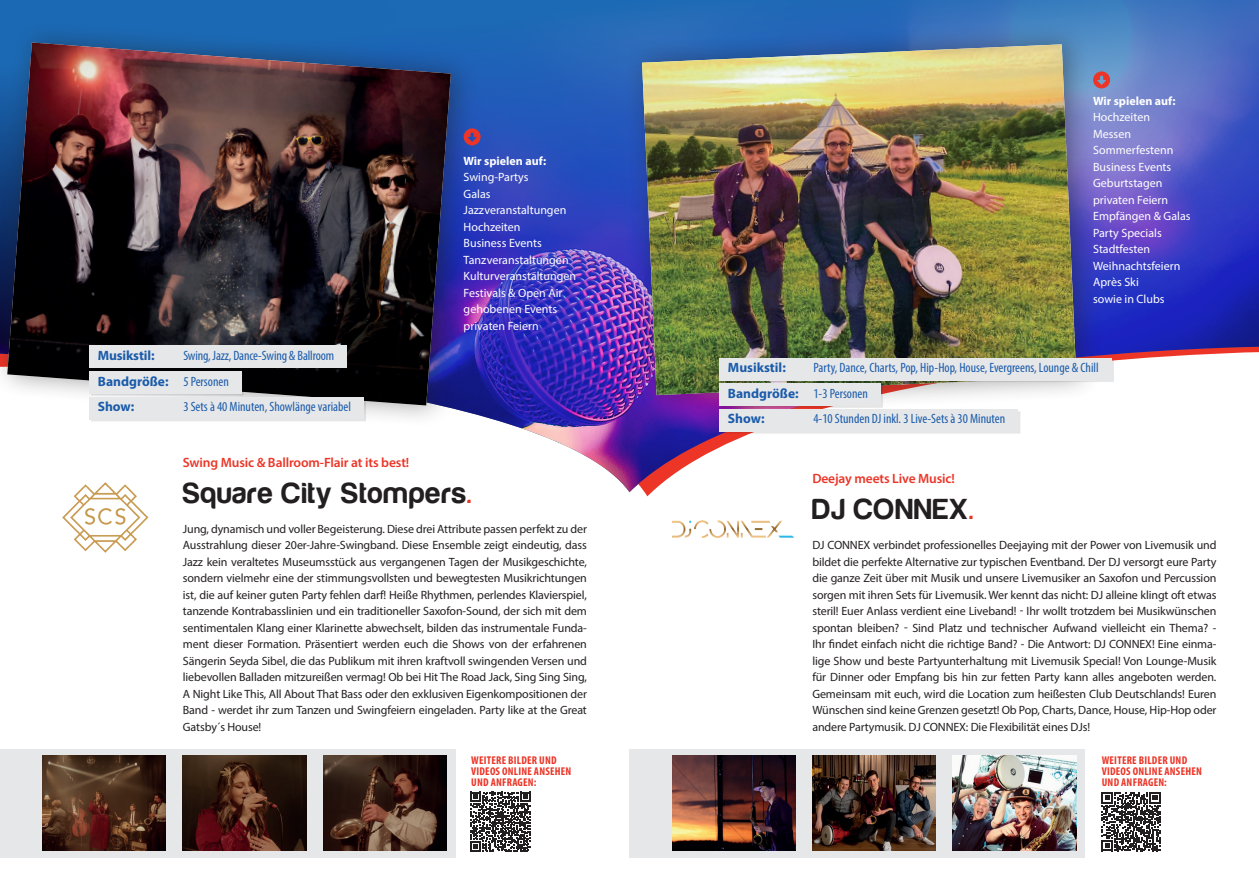
<style>
.page{position:relative;width:1259px;height:893px;background:#fff}
.page>*{position:absolute;margin:0;border:0;box-sizing:border-box;transform-origin:0 0}
.t1{font:30px "Harabara";letter-spacing:.04em;color:#231f20}
.t2{font:condensed 13.5px/25.5px "Myriad Pro";color:#1a5baa}
.t3{font:600 13.5px "Myriad Pro";letter-spacing:-.01em;color:#ec3527}
.t4{font:700 13.5px "Myriad Pro";letter-spacing:-.005em;color:#1a5baa}
.t5{font:12px/16.5px "Myriad Pro";letter-spacing:-.01em;color:#231f20;text-align:justify}
.t6{font:12px/16.5px "Myriad Pro";color:#fff}
.t7{font:700 12px "Myriad Pro";color:#fff}
.t8{font:700 condensed 11.25px/11.2px "Myriad Pro";letter-spacing:.02em;color:#ec3527}
.s1{font-weight:700;font-stretch:normal}
.s2{color:#ec3527}
</style>
<div class="page">
<div style="left:0;top:749px;width:455px;height:109px;background:#e6e7e9"></div>
<div style="left:629px;top:749px;width:456px;height:109px;background:#e6e7e9"></div>
<img style="left:0;top:0;width:1259px;height:492px">
<div style="left:0;top:20px;width:478px;height:408px;background:#231f20;opacity:.45"></div>
<img style="left:7px;top:43px;width:444px;height:362px">
<div style="left:623px;top:21px;width:480px;height:397px;background:#231f20;opacity:.45"></div>
<img style="left:642px;top:44px;width:434px;height:351px">
<img style="left:43px;top:755px;width:123px;height:95px">
<img style="left:952px;top:755px;width:124px;height:95px">
<img style="left:183px;top:755px;width:123px;height:95px">
<img style="left:672px;top:755px;width:123px;height:95px">
<img style="left:323px;top:755px;width:123px;height:95px">
<img style="left:812px;top:755px;width:123px;height:95px">
<div style="left:91px;top:348px;width:275px;height:73px;background:#231f20;opacity:.11"></div>
<div style="left:89px;top:346px;width:258px;height:22px;background:#e6e7e9"></div>
<div style="left:89px;top:371px;width:153px;height:22px;background:#e6e7e9"></div>
<div style="left:89px;top:397px;width:275px;height:22px;background:#e6e7e9"></div>
<div style="left:721px;top:360px;width:392px;height:73px;background:#231f20;opacity:.11"></div>
<div style="left:719px;top:358px;width:392px;height:22px;background:#e6e7e9"></div>
<div style="left:719px;top:384px;width:161px;height:22px;background:#e6e7e9"></div>
<div style="left:719px;top:409px;width:299px;height:22px;background:#e6e7e9"></div>
<img style="left:44px;top:482px;width:121px;height:71px">
<img style="left:672px;top:521px;width:121px;height:17px">
<svg style="left:470px;top:792px;width:60px;height:60px"></svg>
<svg style="left:463px;top:128px;width:17px;height:17px"></svg>
<svg style="left:1093px;top:71px;width:17px;height:17px"></svg>
<svg style="left:1101px;top:792px;width:59px;height:59px"></svg>
<p class="t4" style="left:98px;top:347px;width:58px">Musikstil:</p>
<p class="t2" style="left:98px;top:343px;width:238px;text-indent:85px">Swing, Jazz, Dance-Swing &amp; Ballroom<br><span class="s1">Bandgröße:</span> 5 Personen<br><span class="s1">Show:</span></p>
<p class="t2" style="left:183px;top:394px;width:169px">3 Sets à 40 Minuten, Showlänge variabel</p>
<p class="t7" style="left:463px;top:153px;width:84px">Wir spielen auf:</p>
<p class="t6" style="left:463px;top:169px;width:114px">Swing-Partys<br>Galas<br>Jazzveranstaltungen<br>Hochzeiten<br>Business Events<br>Tanzveranstaltungen<br>Kulturveranstaltungen<br>Festivals &amp; Open Air gehobenen Events privaten Feiern</p>
<p class="t3" style="left:183px;top:453px;width:228px">Swing Music &amp; Ballroom-Flair at its best!</p>
<h1 class="t1" style="left:183px;top:477px;width:289px">Square City Stompers<span class="s2">.</span></h1>
<p class="t5" style="left:183px;top:520px;width:405px">Jung, dynamisch und voller Begeisterung. Diese drei Attribute passen perfekt zu der Ausstrahlung dieser 20er-Jahre-Swingband. Diese Ensemble zeigt eindeutig, dass Jazz kein veraltetes Museumsstück aus vergangenen Tagen der Musikgeschichte, sondern vielmehr eine der stimmungsvollsten und bewegtesten Musikrichtungen ist, die auf keiner guten Party fehlen darf! Heiße Rhythmen, perlendes Klavierspiel, tanzende Kontrabasslinien und ein traditioneller Saxofon-Sound, der sich mit dem sentimentalen Klang einer Klarinette abwechselt, bilden das instrumentale Funda&shy;ment dieser Formation. Präsentiert werden euch die Shows von der erfahrenen Sängerin Seyda Sibel, die das Publikum mit ihren kraftvoll swingenden Versen und liebevollen Balladen mitzureißen vermag! Ob bei Hit The Road Jack, Sing Sing Sing, A Night Like This, All About That Bass oder den exklusiven Eigenkompositionen der Band - werdet ihr zum Tanzen und Swingfeiern eingeladen. Party like at the Great Gatsby´s House!</p>
<p class="t7" style="left:1093px;top:93px;width:84px">Wir spielen auf:</p>
<p class="t6" style="left:1093px;top:109px;width:99px">Hochzeiten<br>Messen<br>Sommerfestenn<br>Business Events<br>Geburtstagen privaten Feiern<br>Empfängen &amp; Galas<br>Party Specials<br>Stadtfesten<br>Weihnachtsfeiern<br>Après Ski<br>sowie in Clubs</p>
<p class="t4" style="left:728px;top:359px;width:59px">Musikstil:</p>
<p class="t2" style="left:728px;top:355px;width:372px;text-indent:85px">Party, Dance, Charts, Pop, Hip-Hop, House, Evergreens, Lounge &amp; Chill<br><span class="s1">Bandgröße:</span> 1-3 Personen<br><span class="s1">Show:</span></p>
<p class="t2" style="left:813px;top:406px;width:193px">4-10 Stunden DJ inkl. 3 Live-Sets à 30 Minuten</p>
<p class="t3" style="left:812px;top:470px;width:144px">Deejay meets Live Music!</p>
<h1 class="t1" style="left:812px;top:493px;width:162px">DJ CONNEX<span class="s2">.</span></h1>
<p class="t5" style="left:812px;top:537px;width:405px">DJ CONNEX verbindet professionelles Deejaying mit der Power von Livemusik und bildet die perfekte Alternative zur typischen Eventband. Der DJ versorgt eure Party die ganze Zeit über mit Musik und unsere Livemusiker an Saxofon und Percussion sorgen mit ihren Sets für Livemusik. Wer kennt das nicht: DJ alleine klingt oft etwas steril! Euer Anlass verdient eine Liveband! - Ihr wollt trotzdem bei Musikwünschen spontan bleiben? - Sind Platz und technischer Aufwand vielleicht ein Thema? - Ihr findet einfach nicht die richtige Band? - Die Antwort: DJ CONNEX! Eine einma&shy;lige Show und beste Partyunterhaltung mit Livemusik Special! Von Lounge-Musik für Dinner oder Empfang bis hin zur fetten Party kann alles angeboten werden.<br>Gemeinsam mit euch, wird die Location zum heißesten Club Deutschlands! Euren Wünschen sind keine Grenzen gesetzt! Ob Pop, Charts, Dance, House, Hip-Hop oder andere Partymusik. DJ CONNEX: Die Flexibilität eines DJs!</p>
<p class="t8" style="left:471px;top:754px;width:102px">WEITERE BILDER UND<br>VIDEOS ONLINE ANSEHEN<br>UND ANFRAGEN:</p>
<p class="t8" style="left:1101px;top:754px;width:102px">WEITERE BILDER UND<br>VIDEOS ONLINE ANSEHEN<br>UND ANFRAGEN:</p>
</div>
